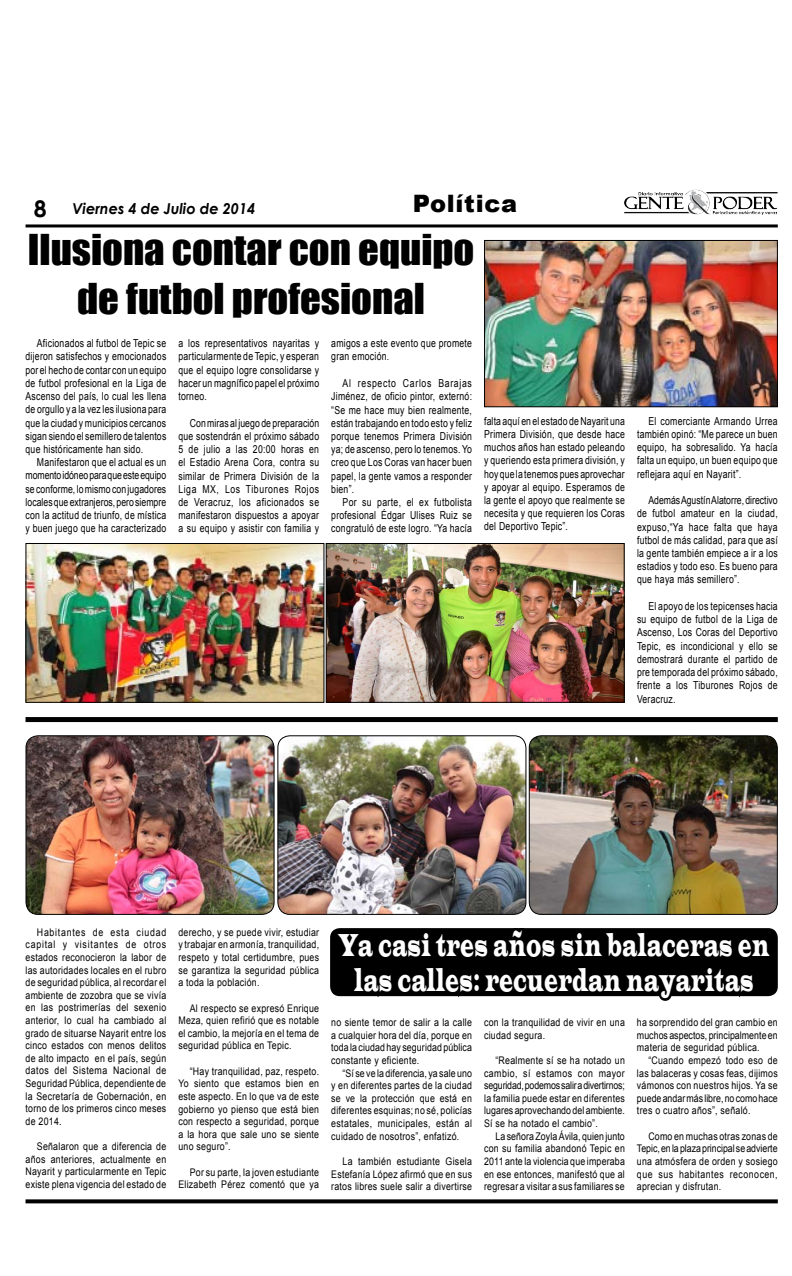
<style>
.page{position:relative;width:792px;height:1276px;background:#fff}
.page>*{position:absolute;margin:0;border:0;box-sizing:border-box;transform-origin:0 0}
.t1{font:39.1px/48.5px "Impact";color:#000;text-align:center;scale:1.04 1}
.t2{font:32.7px/35.5px "Latin Wide";letter-spacing:.04em;color:#fff;text-align:center;scale:.46 1}
.t3{font:900 24px "Arial";letter-spacing:.03em;color:#000}
.t4{font:700 23px "Century Gothic";color:#000}
.t5{font:italic 700 15px "Century Gothic";color:#000}
.t6{font:11px/13.2px "Arial";letter-spacing:.03em;color:#000;text-align:justify;scale:.79 1}
.t7{font:10.5px/12.6px "Arial";letter-spacing:.03em;color:#000;text-align:justify;scale:.84 1}
</style>
<div class="page">
<svg style="left:26px;top:1199px;width:752px;height:4px;background:#181818"></svg>
<img style="left:685px;top:190px;width:24px;height:21px">
<hr style="left:26px;top:224px;width:752px;height:3px;background:#000">
<svg style="left:330px;top:928px;width:448px;height:73px;background:#121212"></svg>
<div style="left:26px;top:717px;width:752px;height:5px;background:#000"></div>
<img style="left:486px;top:242px;width:290px;height:163px">
<div style="left:484px;top:240px;width:294px;height:167px;border:1px solid #000"></div>
<img style="left:28px;top:545px;width:294px;height:156px">
<div style="left:26px;top:543px;width:298px;height:160px;border:1px solid #000"></div>
<img style="left:328px;top:545px;width:295px;height:156px">
<div style="left:326px;top:543px;width:299px;height:160px;border:1px solid #000"></div>
<img style="left:26px;top:737px;width:247px;height:177px">
<div style="left:26px;top:735px;width:249px;height:180px;border:1px solid #000;border-radius:12px"></div>
<img style="left:279px;top:736px;width:247px;height:178px">
<div style="left:277px;top:735px;width:249px;height:180px;border:1px solid #000;border-radius:12px"></div>
<img style="left:529px;top:737px;width:247px;height:177px">
<div style="left:529px;top:735px;width:249px;height:180px;border:1px solid #000;border-radius:12px"></div>
<h3 class="t3" style="left:413px;top:186px;width:106px">Política</h3>
<h3 class="t4" style="left:34px;top:191px;width:14px">8</h3>
<h3 class="t5" style="left:72px;top:197px;width:185px">Viernes 4 de Julio de 2014</h3>
<h1 class="t1" style="left:28px;top:225px;width:431px">Ilusiona contar con equipo de futbol profesional</h1>
<p class="t6" style="left:26px;top:337px;width:180px;text-indent:11px">Aficionados al futbol de Tepic se dijeron satisfechos y emocionados por el hecho de contar con un equipo de futbol profesional en la Liga de Ascenso del país, lo cual les llena de orgullo y a la vez les ilusiona para que la ciudad y municipios cercanos sigan siendo el semillero de talentos que históricamente han sido.</p>
<p class="t6" style="left:26px;top:456px;width:180px;text-indent:11px">Manifestaron que el actual es un momento idóneo para que este equipo se conforme, lo mismo con jugadores locales que extranjeros, pero siempre con la actitud de triunfo, de mística y buen juego que ha caracterizado</p>
<p class="t6" style="left:178px;top:337px;width:180px">a los representativos nayaritas y particularmente de Tepic, y esperan que el equipo logre consolidarse y hacer un magnífico papel el próximo torneo.</p>
<p class="t6" style="left:178px;top:416px;width:180px;text-indent:11px">Con miras al juego de preparación que sostendrán el próximo sábado 5 de julio a las 20:00 horas en el Estadio Arena Cora, contra su similar de Primera División de la Liga MX, Los Tiburones Rojos de Veracruz, los aficionados se manifestaron dispuestos a apoyar a su equipo y asistir con familia y</p>
<p class="t6" style="left:331px;top:337px;width:180px">amigos a este evento que promete gran emoción.</p>
<p class="t6" style="left:331px;top:377px;width:180px;text-indent:11px">Al respecto Carlos Barajas Jiménez, de oficio pintor, externó: “Se me hace muy bien realmente, están trabajando en todo esto y feliz porque tenemos Primera División ya; de ascenso, pero lo tenemos. Yo creo que Los Coras van hacer buen papel, la gente vamos a responder bien”.</p>
<p class="t6" style="left:331px;top:496px;width:180px;text-indent:11px">Por su parte, el ex futbolista profesional Édgar Ulises Ruiz se congratuló de este logro. “Ya hacía</p>
<p class="t6" style="left:484px;top:414px;width:180px">falta aquí en el estado de Nayarit una Primera División, que desde hace muchos años han estado peleando y queriendo esta primera división, y hoy que la tenemos pues aprovechar y apoyar al equipo. Esperamos de la gente el apoyo que realmente se necesita y que requieren los Coras del Deportivo Tepic”.</p>
<p class="t6" style="left:637px;top:414px;width:180px;text-indent:11px">El comerciante Armando Urrea también opinó: “Me parece un buen equipo, ha sobresalido. Ya hacía falta un equipo, un buen equipo que reflejara aquí en Nayarit”.</p>
<p class="t6" style="left:637px;top:494px;width:180px;text-indent:11px">Además Agustín Alatorre, directivo de futbol amateur en la ciudad, expuso,“Ya hace falta que haya futbol de más calidad, para que así la gente también empiece a ir a los estadios y todo eso. Es bueno para que haya más semillero”.</p>
<p class="t6" style="left:637px;top:600px;width:180px;text-indent:11px">El apoyo de los tepicenses hacia su equipo de futbol de la Liga de Ascenso, Los Coras del Deportivo Tepic, es incondicional y ello se demostrará durante el partido de pre temporada del próximo sábado, frente a los Tiburones Rojos de Veracruz.</p>
<p class="t7" style="left:26px;top:926px;width:169px;text-indent:11px">Habitantes de esta ciudad capital y visitantes de otros estados reconocieron la labor de las autoridades locales en el rubro de seguridad pública, al recordar el ambiente de zozobra que se vivía en las postrimerías del sexenio anterior, lo cual ha cambiado al grado de situarse Nayarit entre los cinco estados con menos delitos de alto impacto en el país, según datos del Sistema Nacional de Seguridad Pública, dependiente de la Secretaría de Gobernación, en torno de los primeros cinco meses de 2014.</p>
<p class="t7" style="left:26px;top:1140px;width:169px;text-indent:11px">Señalaron que a diferencia de años anteriores, actualmente en Nayarit y particularmente en Tepic existe plena vigencia del estado de</p>
<p class="t7" style="left:178px;top:926px;width:169px">derecho, y se puede vivir, estudiar y trabajar en armonía, tranquilidad, respeto y total certidumbre, pues se garantiza la seguridad pública a toda la población.</p>
<p class="t7" style="left:178px;top:1001px;width:169px;text-indent:11px">Al respecto se expresó Enrique Meza, quien refirió que es notable el cambio, la mejoría en el tema de seguridad pública en Tepic.</p>
<p class="t7" style="left:178px;top:1065px;width:169px;text-indent:11px">“Hay tranquilidad, paz, respeto.<br>Yo siento que estamos bien en este aspecto. En lo que va de este gobierno yo pienso que está bien con respecto a seguridad, porque a la hora que sale uno se siente uno seguro”.</p>
<p class="t7" style="left:178px;top:1166px;width:169px;text-align:right">Por su parte, la joven estudiante<br>Elizabeth Pérez comentó que ya</p>
<h2 class="t2" style="left:339px;top:926px;width:937px">Ya casi tres años sin balaceras en las calles: recuerdan nayaritas</h2>
<p class="t7" style="left:331px;top:1016px;width:169px">no siente temor de salir a la calle a cualquier hora del día, porque en toda la ciudad hay seguridad pública constante y eficiente.</p>
<p class="t7" style="left:331px;top:1066px;width:169px;text-indent:11px">“Sí se ve la diferencia, ya sale uno y en diferentes partes de la ciudad se ve la protección que está en diferentes esquinas; no sé, policías estatales, municipales, están al cuidado de nosotros”, enfatizó.</p>
<p class="t7" style="left:331px;top:1155px;width:169px;text-indent:11px">La también estudiante Gisela Estefanía López afirmó que en sus ratos libres suele salir a divertirse</p>
<p class="t7" style="left:484px;top:1016px;width:169px">con la tranquilidad de vivir en una ciudad segura.</p>
<p class="t7" style="left:484px;top:1054px;width:169px;text-indent:11px">“Realmente sí se ha notado un cambio, sí estamos con mayor seguridad, podemos salir a divertirnos; la familia puede estar en diferentes lugares aprovechando del ambiente.<br>Sí se ha notado el cambio”.</p>
<p class="t7" style="left:484px;top:1130px;width:169px;text-indent:11px">La señora Zoyla Ávila, quien junto con su familia abandonó Tepic en 2011 ante la violencia que imperaba en ese entonces, manifestó que al regresar a visitar a sus familiares se</p>
<p class="t7" style="left:637px;top:1016px;width:169px">ha sorprendido del gran cambio en muchos aspectos, principalmente en materia de seguridad pública.</p>
<p class="t7" style="left:637px;top:1054px;width:169px;text-indent:11px">“Cuando empezó todo eso de las balaceras y cosas feas, dijimos vámonos con nuestros hijos. Ya se puede andar más libre, no como hace tres o cuatro años”, señaló.</p>
<p class="t7" style="left:637px;top:1130px;width:169px;text-indent:11px">Como en muchas otras zonas de Tepic, en la plaza principal se advierte una atmósfera de orden y sosiego que sus habitantes reconocen, aprecian y disfrutan.</p>
</div>
